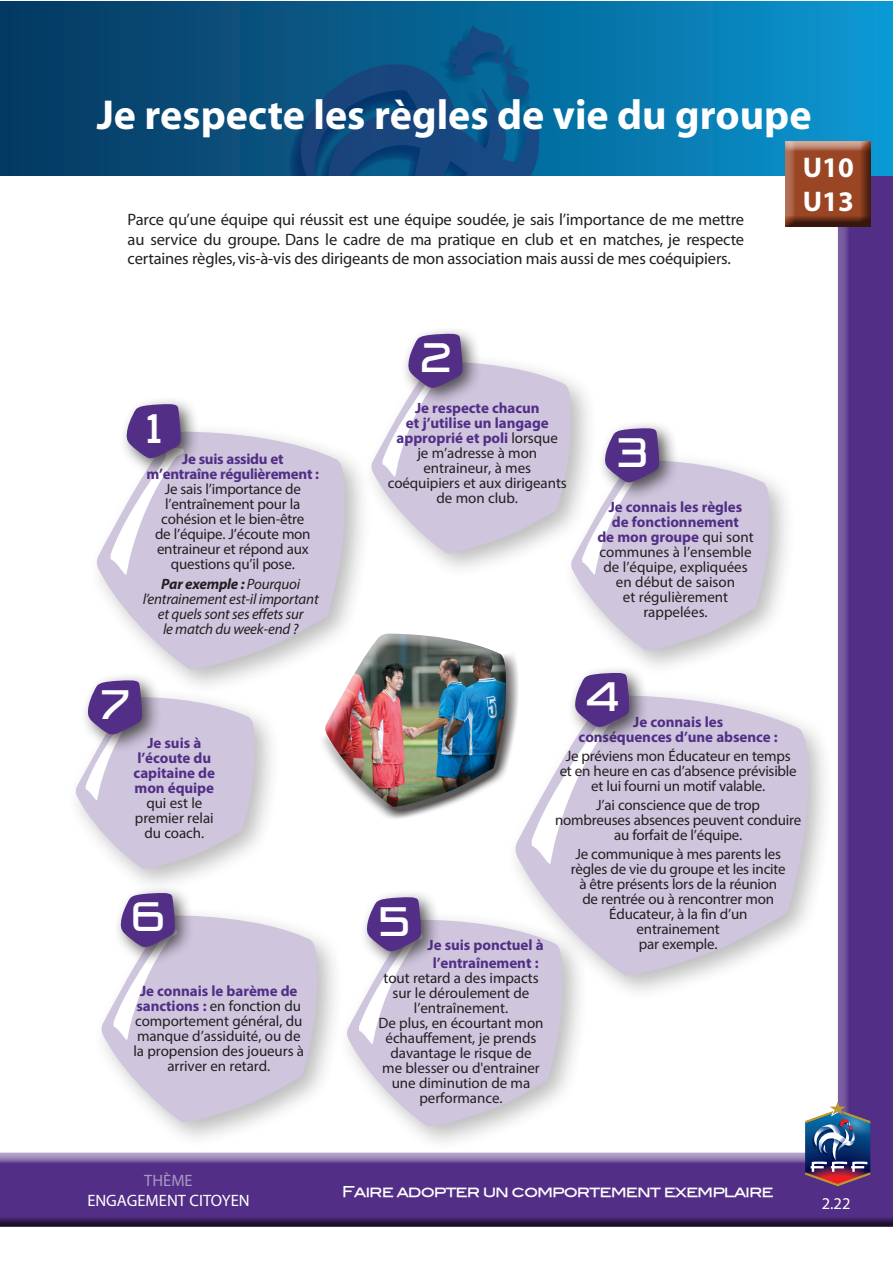
<style>
.page{position:relative;width:893px;height:1263px;background:#fff}
.page>*{position:absolute;margin:0;border:0;box-sizing:border-box;transform-origin:0 0}
.t1{font:300 45px "Trade Marker";color:#fff}
.t2{font:700 42px "Myriad";color:#fff}
.t3{font:700 28.5px/34.2px "Myriad";color:#fff}
.t4{font:16.5px/19.5px "Myriad";letter-spacing:-.01em;color:#231f20;text-align:justify}
.t5{font:16.5px "Myriad";color:#fff}
.t6{font:16.5px "Myriad";color:#a998c2}
.t7{font:15px/15px "Myriad Pro";letter-spacing:-.005em;color:#231f20;text-align:center}
.t8{font:700 15px/15px "Myriad Pro";letter-spacing:-.005em;color:#522e86;text-align:center}
.t9{font:italic 15px/15px "Myriad Pro";letter-spacing:-.015em;color:#231f20;text-align:center}
.t10{font:15px "Blair Md ITCTT Medium";letter-spacing:-.07em;color:#fff}
.s1{font-weight:700;color:#522e86}
.s2{font-weight:700}
</style>
<div class="page">
<div style="left:0;top:1px;width:892px;height:1228px;background:#231f20;opacity:.75"></div>
<div style="left:0;top:1px;width:892px;height:174px;background:linear-gradient(to right,#06365d,#0995cf)"></div>
<svg style="left:283px;top:26px;width:258px;height:149px;background:#0d5185"></svg>
<div style="left:784px;top:141px;width:87px;height:88px;background:#231f20;opacity:.75"></div>
<img style="left:805px;top:1101px;width:65px;height:85px">
<div style="left:506px;top:685px;width:329px;height:317px;background:#231f20;opacity:.3"></div>
<svg style="left:513px;top:695px;width:298px;height:281px;background:#d6cee1"></svg>
<div style="left:567px;top:665px;width:82px;height:82px;background:#231f20;opacity:.75"></div>
<svg style="left:532px;top:673px;width:97px;height:191px"></svg>
<div style="left:337px;top:910px;width:253px;height:243px;background:#231f20;opacity:.3"></div>
<svg style="left:345px;top:919px;width:220px;height:208px;fill:#cfc6de"></svg>
<div style="left:359px;top:889px;width:82px;height:82px;background:#231f20;opacity:.75"></div>
<svg style="left:359px;top:897px;width:66px;height:147px"></svg>
<div style="left:92px;top:905px;width:252px;height:243px;background:#231f20;opacity:.3"></div>
<svg style="left:100px;top:915px;width:220px;height:207px;fill:#cfc6de"></svg>
<div style="left:113px;top:885px;width:82px;height:82px;background:#231f20;opacity:.75"></div>
<svg style="left:114px;top:895px;width:65px;height:145px"></svg>
<div style="left:66px;top:687px;width:216px;height:208px;background:#231f20;opacity:.3"></div>
<svg style="left:74px;top:680px;width:183px;height:189px"></svg>
<div style="left:88px;top:421px;width:284px;height:275px;background:#231f20;opacity:.3"></div>
<svg style="left:95px;top:431px;width:252px;height:238px;fill:#cfc6de"></svg>
<div style="left:119px;top:396px;width:82px;height:82px;background:#231f20;opacity:.75"></div>
<svg style="left:111px;top:404px;width:75px;height:171px"></svg>
<div style="left:362px;top:351px;width:236px;height:228px;background:#fff"></div>
<div style="left:401px;top:326px;width:82px;height:82px;background:#231f20;opacity:.75"></div>
<div style="left:562px;top:450px;width:235px;height:227px;background:#231f20;opacity:.3"></div>
<svg style="left:370px;top:334px;width:402px;height:316px"></svg>
<div style="left:313px;top:621px;width:200px;height:123px;background:#fff;opacity:.75"></div>
<div style="left:319px;top:648px;width:200px;height:172px;background:#231f20;opacity:.75"></div>
<h2 class="t2" style="left:97px;top:93px;width:716px">Je respecte les règles de vie du groupe</h2>
<p class="t4" style="left:128px;top:210px;width:618px">Parce qu’une équipe qui réussit est une équipe soudée, je sais l’importance de me mettre au service du groupe. Dans le cadre de ma pratique en club et en matches, je respecte certaines règles, vis-à-vis des dirigeants de mon association mais aussi de mes coéquipiers.</p>
<h1 class="t1" style="left:421px;top:332px;width:31px">2</h1>
<h1 class="t1" style="left:146px;top:402px;width:17px">1</h1>
<p class="t7" style="left:388px;top:400px;width:181px"><span class="s1">Je respecte chacun<br>et j’utilise un langage approprié et poli</span> lorsque<br>je m’adresse à mon entraineur, à mes coéquipiers et aux dirigeants de mon club.</p>
<p class="t8" style="left:147px;top:451px;width:174px">Je suis assidu et m’entraîne régulièrement :</p>
<p class="t7" style="left:155px;top:481px;width:157px">Je sais l’importance de l’entraînement pour la cohésion et le bien-être de l’équipe. J’écoute mon entraineur et répond aux questions qu’il pose.</p>
<p class="t9" style="left:143px;top:576px;width:177px"><span class="s2">Par exemple :</span> Pourquoi l’entrainement est-il important et quels sont ses effets sur<br>le match du week-end ?</p>
<h1 class="t1" style="left:618px;top:427px;width:31px">3</h1>
<p class="t7" style="left:597px;top:499px;width:158px"><span class="s1">Je connais les règles<br>de fonctionnement<br>de mon groupe</span> qui sont communes à l’ensemble de l’équipe, expliquées en début de saison<br>et régulièrement rappelées.</p>
<h3 class="t3" style="left:803px;top:151px;width:53px">U10<br>U13</h3>
<h1 class="t1" style="left:102px;top:679px;width:28px">7</h1>
<p class="t8" style="left:134px;top:735px;width:83px">Je suis à l’écoute du capitaine de mon équipe</p>
<p class="t7" style="left:135px;top:796px;width:80px">qui est le premier relai du coach.</p>
<h1 class="t1" style="left:132px;top:891px;width:34px">6</h1>
<p class="t7" style="left:133px;top:983px;width:172px"><span class="s1">Je connais le barème de sanctions :</span> en fonction du comportement général, du manque d’assiduité, ou de la propension des joueurs à arriver en retard.</p>
<p class="t6" style="left:144px;top:1172px;width:50px">THÈME</p>
<p class="t5" style="left:87px;top:1192px;width:164px">ENGAGEMENT CITOYEN</p>
<h1 class="t1" style="left:380px;top:895px;width:31px">5</h1>
<p class="t8" style="left:428px;top:935px;width:118px;line-height:18px">Je suis ponctuel à l’entraînement :</p>
<p class="t7" style="left:378px;top:970px;width:167px">tout retard a des impacts sur le déroulement de l’entraînement.<br>De plus, en écourtant mon échauffement, je prends davantage le risque de<br>me blesser ou d'entrainer une diminution de ma performance.</p>
<h1 class="t1" style="left:586px;top:671px;width:34px">4</h1>
<p class="t8" style="left:579px;top:714px;width:201px">Je connais les<br>conséquences d’une absence :</p>
<p class="t7" style="left:560px;top:748px;width:239px">Je préviens mon Éducateur en temps et en heure en cas d’absence prévisible et lui fourni un motif valable.</p>
<p class="t7" style="left:555px;top:797px;width:248px">J’ai conscience que de trop<br>nombreuses absences peuvent conduire au forfait de l’équipe.</p>
<p class="t7" style="left:571px;top:847px;width:216px">Je communique à mes parents les règles de vie du groupe et les incite à être présents lors de la réunion de rentrée ou à rencontrer mon<br>Éducateur, à la fin d’un entrainement<br>par exemple.</p>
<p class="t10" style="left:342px;top:1182px;width:433px">Faire adopter un comportement exemplaire</p>
<p class="t5" style="left:822px;top:1195px;width:30px">2.22</p>
</div>
